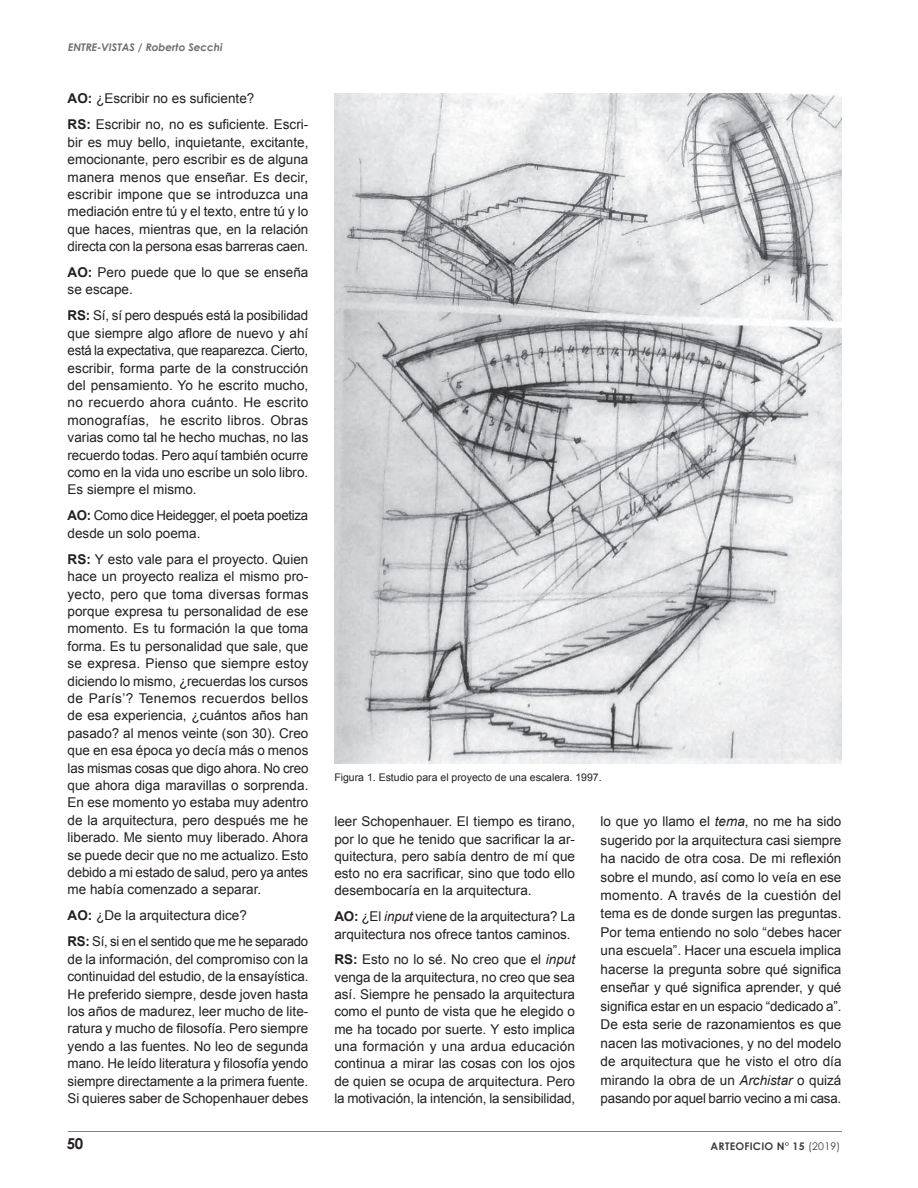
<style>
.page{position:relative;width:918px;height:1188px;background:#fff}
.page>*{position:absolute;margin:0;border:0;box-sizing:border-box;transform-origin:0 0}
.t1{font:700 15px "Century Gothic";color:#231f20}
.t2{font:13.5px/17.4px "Arial";color:#231f20;text-align:justify}
.t3{font:13.5px/17.4px "Arial";letter-spacing:-.02em;color:#231f20}
.t4{font:10.5px "Arial";color:#231f20}
.t5{font:italic 700 10.5px "Century Gothic";color:#6c6d70}
.t6{font:700 10.5px "Century Gothic";letter-spacing:.025em;color:#3e3e3f}
.s1{font-weight:700}
.s2{font-style:italic}
.s3{font-weight:400}
</style>
<div class="page">
<hr style="left:68px;top:1132px;width:773px;height:1px;background:#808285">
<img style="left:334px;top:94px;width:507px;height:669px">
<p class="t5" style="left:68px;top:39px;width:156px">ENTRE-VISTAS / Roberto Secchi</p>
<p class="t2" style="left:68px;top:86px;width:242px;line-height:26px"><span class="s1">AO:</span> ¿Escribir no es suficiente?<br><span class="s1">RS:</span> Escribir no, no es suficiente. Escri-</p>
<p class="t2" style="left:68px;top:133px;width:242px">bir es muy bello, inquietante, excitante, emocionante, pero escribir es de alguna manera menos que enseñar. Es decir, escribir impone que se introduzca una mediación entre tú y el texto, entre tú y lo que haces, mientras que, en la relación directa con la persona esas barreras caen.</p>
<p class="t2" style="left:68px;top:264px;width:242px"><span class="s1">AO:</span> Pero puede que lo que se enseña se escape.</p>
<p class="t2" style="left:68px;top:307px;width:242px"><span class="s1">RS:</span> Sí, sí pero después está la posibilidad que siempre algo aflore de nuevo y ahí está la expectativa, que reaparezca. Cierto, escribir, forma parte de la construcción del pensamiento. Yo he escrito mucho, no recuerdo ahora cuánto. He escrito monografías, he escrito libros. Obras varias como tal he hecho muchas, no las recuerdo todas. Pero aquí también ocurre como en la vida uno escribe un solo libro.<br>Es siempre el mismo.</p>
<p class="t3" style="left:68px;top:507px;width:242px"><span class="s1">AO:</span> Como dice Heidegger, el poeta poetiza desde un solo poema.</p>
<p class="t2" style="left:68px;top:550px;width:242px"><span class="s1">RS:</span> Y esto vale para el proyecto. Quien hace un proyecto realiza el mismo pro&shy;yecto, pero que toma diversas formas porque expresa tu personalidad de ese momento. Es tu formación la que toma forma. Es tu personalidad que sale, que se expresa. Pienso que siempre estoy diciendo lo mismo, ¿recuerdas los cursos de París’? Tenemos recuerdos bellos de esa experiencia, ¿cuántos años han pasado? al menos veinte (son 30). Creo que en esa época yo decía más o menos las mismas cosas que digo ahora. No creo que ahora diga maravillas o sorprenda.<br>En ese momento yo estaba muy adentro de la arquitectura, pero después me he liberado. Me siento muy liberado. Ahora se puede decir que no me actualizo. Esto debido a mi estado de salud, pero ya antes me había comenzado a separar.</p>
<p class="t3" style="left:68px;top:903px;width:242px;line-height:26px"><span class="s1">AO:</span> ¿De la arquitectura dice?<br><span class="s1">RS:</span> Sí, si en el sentido que me he separado</p>
<p class="t2" style="left:68px;top:950px;width:242px">de la información, del compromiso con la continuidad del estudio, de la ensayística.<br>He preferido siempre, desde joven hasta los años de madurez, leer mucho de lite&shy;ratura y mucho de filosofía. Pero siempre yendo a las fuentes. No leo de segunda mano. He leído literatura y filosofía yendo siempre directamente a la primera fuente.<br>Si quieres saber de Schopenhauer debes</p>
<p class="t1" style="left:67px;top:1133px;width:18px">50</p>
<p class="t4" style="left:334px;top:771px;width:269px">Figura 1. Estudio para el proyecto de una escalera. 1997.</p>
<p class="t2" style="left:334px;top:813px;width:242px">leer Schopenhauer. El tiempo es tirano, por lo que he tenido que sacrificar la ar&shy;quitectura, pero sabía dentro de mí que esto no era sacrificar, sino que todo ello desembocaría en la arquitectura.</p>
<p class="t2" style="left:334px;top:908px;width:242px"><span class="s1">AO:</span> ¿El <span class="s2">input</span> viene de la arquitectura? La arquitectura nos ofrece tantos caminos.</p>
<p class="t2" style="left:334px;top:951px;width:242px"><span class="s1">RS:</span> Esto no lo sé. No creo que el <span class="s2">input </span>venga de la arquitectura, no creo que sea así. Siempre he pensado la arquitectura como el punto de vista que he elegido o me ha tocado por suerte. Y esto implica una formación y una ardua educación continua a mirar las cosas con los ojos de quien se ocupa de arquitectura. Pero la motivación, la intención, la sensibilidad,</p>
<p class="t2" style="left:601px;top:812px;width:242px;line-height:18.5px">lo que yo llamo el <span class="s2">tema</span>, no me ha sido sugerido por la arquitectura casi siempre ha nacido de otra cosa. De mi reflexión sobre el mundo, así como lo veía en ese momento. A través de la cuestión del tema es de donde surgen las preguntas.<br>Por tema entiendo no solo “debes hacer una escuela”. Hacer una escuela implica hacerse la pregunta sobre qué significa enseñar y qué significa aprender, y qué significa estar en un espacio “dedicado a”.<br>De esta serie de razonamientos es que nacen las motivaciones, y no del modelo de arquitectura que he visto el otro día mirando la obra de un <span class="s2">Archistar</span> o quizá pasando por aquel barrio vecino a mi casa.</p>
<p class="t6" style="left:711px;top:1138px;width:131px">ARTEOFICIO N° 15 <span class="s3">(2019)</span></p>
</div>
